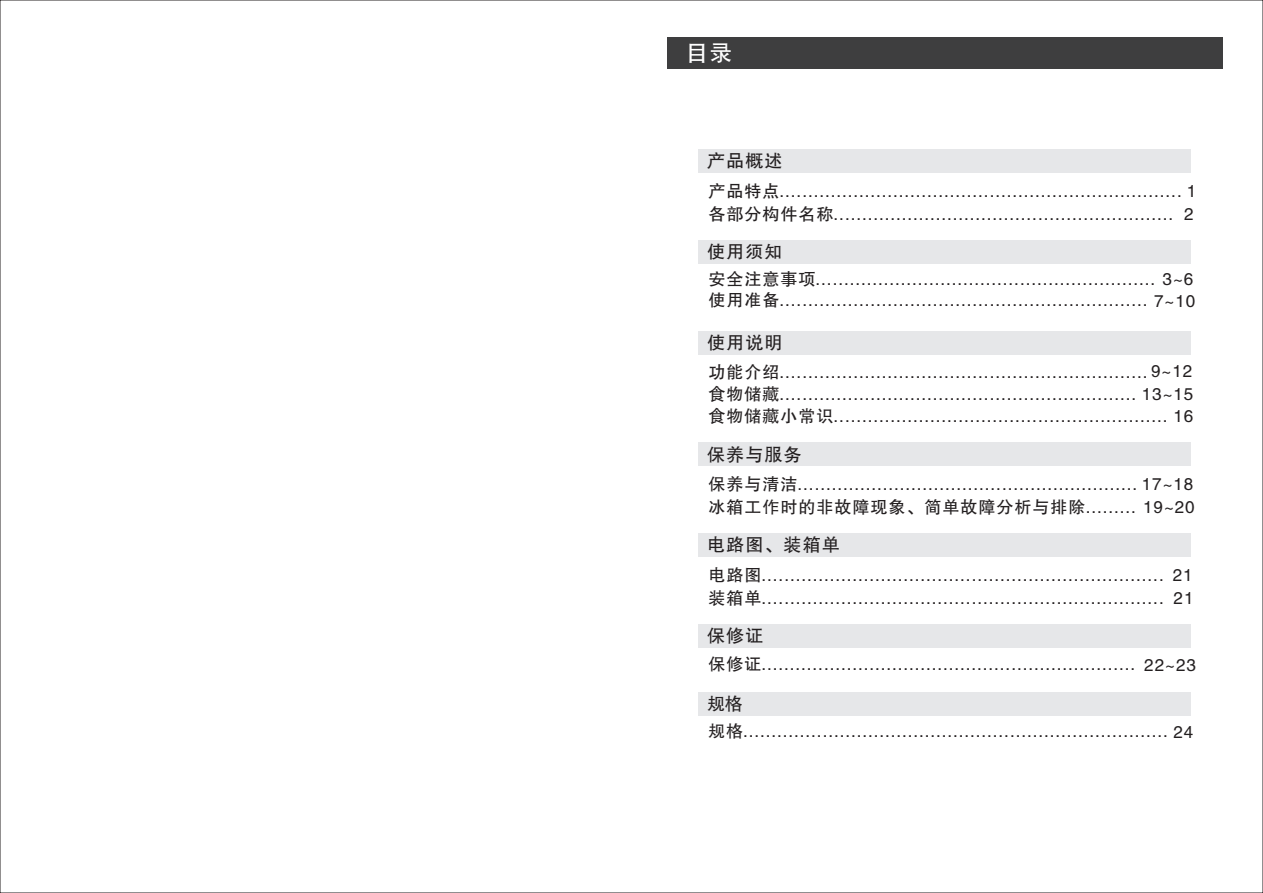
<style>
.page{position:relative;width:1263px;height:893px;background:#fff}
.page>*{position:absolute;margin:0;border:0;box-sizing:border-box;transform-origin:0 0}
.t1{font:22.8px "FZHTJW GB1 0";color:#fff}
.t2{font:18.15px "FZHTJW GB1 0";letter-spacing:.055em;color:#231f20}
.t3{font:18px "FZHTJW GB1 0";color:#231f20}
.t4{font:17.1px/22px "FZHTJW GB1 0";letter-spacing:.055em;color:#231f20}
</style>
<div class="page">
<div style="left:698px;top:240px;width:492px;height:24px;background:#e6e7e9"></div>
<div style="left:698px;top:149px;width:492px;height:23px;background:#e6e7e9"></div>
<div style="left:698px;top:331px;width:492px;height:24px;background:#e6e7e9"></div>
<div style="left:698px;top:442px;width:492px;height:24px;background:#e6e7e9"></div>
<div style="left:698px;top:534px;width:492px;height:23px;background:#e6e7e9"></div>
<div style="left:698px;top:692px;width:492px;height:23px;background:#e6e7e9"></div>
<div style="left:698px;top:624px;width:492px;height:23px;background:#e6e7e9"></div>
<div style="left:668px;top:37px;width:555px;height:32px;background:#3e3e3f"></div>
<h1 class="t1" style="left:685px;top:41px;width:48px">目录</h1>
<p class="t2" style="left:707px;top:151px;width:77px">产品概述</p>
<p class="t4" style="left:708px;top:180px;width:489px;line-height:22.8px">产品特点....................................................................... 1各部分构件名称............................................................</p>
<p class="t2" style="left:707px;top:242px;width:77px">使用须知</p>
<p class="t4" style="left:708px;top:268px;width:488px;line-height:21.5px">安全注意事项............................................................ 3~6使用准备................................................................. 7~10</p>
<p class="t2" style="left:707px;top:333px;width:77px">使用说明</p>
<p class="t4" style="left:708px;top:361px;width:486px;text-align:justify">功能介绍.................................................................9~12食物储藏............................................................... 13~15食物储藏小常识........................................................... 16</p>
<p class="t2" style="left:707px;top:444px;width:96px">保养与服务</p>
<p class="t4" style="left:708px;top:473px;width:488px;line-height:22.6px">保养与清洁............................................................ 17~18冰箱工作时的非故障现象、简单故障分析与排除......... 19~20</p>
<p class="t2" style="left:707px;top:535px;width:134px">电路图、装箱单</p>
<p class="t4" style="left:1184px;top:203px;width:11px">2</p>
<p class="t4" style="left:708px;top:564px;width:457px">电路图.......................................................................</p>
<p class="t4" style="left:708px;top:587px;width:457px">装箱单.......................................................................</p>
<p class="t2" style="left:707px;top:626px;width:58px">保修证</p>
<p class="t4" style="left:1173px;top:565px;width:21px">21</p>
<p class="t4" style="left:1173px;top:587px;width:21px">21</p>
<p class="t4" style="left:708px;top:653px;width:428px">保修证..................................................................</p>
<p class="t3" style="left:707px;top:694px;width:37px">规格</p>
<p class="t4" style="left:1144px;top:654px;width:53px">22~23</p>
<p class="t4" style="left:708px;top:720px;width:487px">规格........................................................................... 24</p>
</div>
